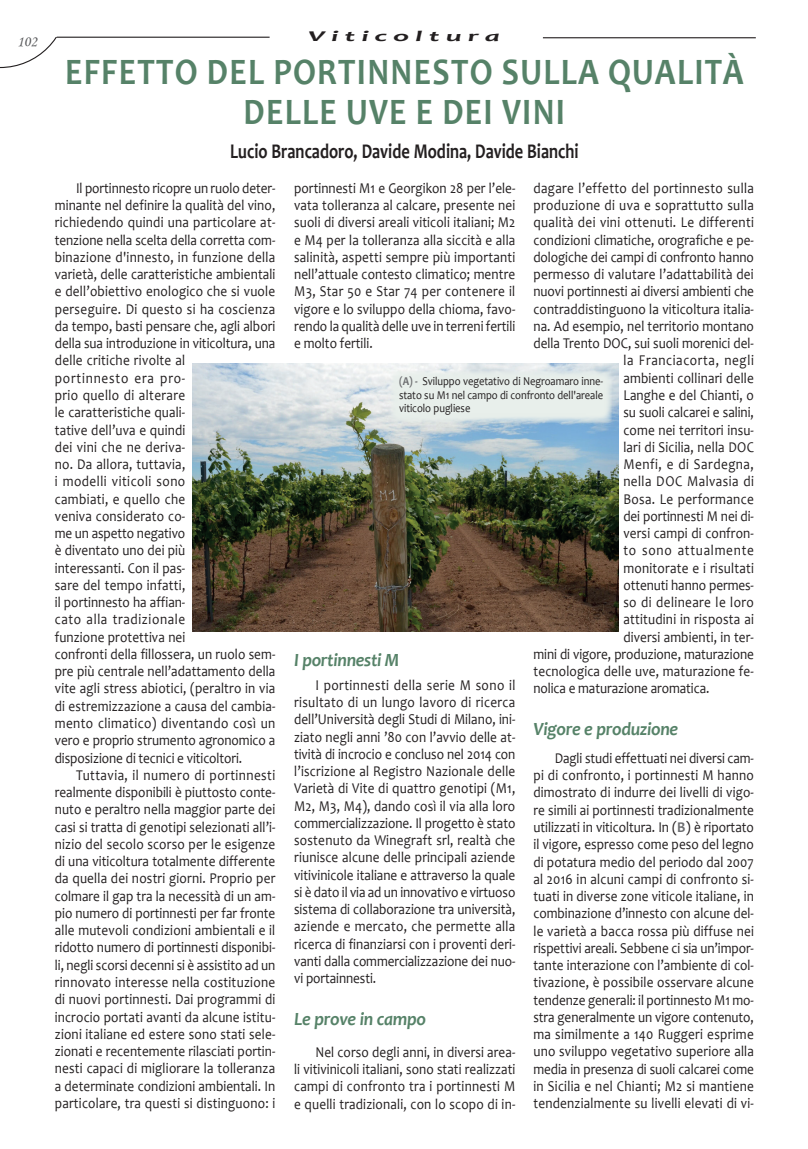
<style>
.page{position:relative;width:808px;height:1149px;background:#fff}
.page>*{position:absolute;margin:0;border:0;box-sizing:border-box;transform-origin:0 0}
.t1{font:700 37.5px/40.5px "Candara";letter-spacing:.04em;color:#568268;text-align:center;scale:.88 1}
.t2{font:700 21px "Candara";color:#231f20;scale:.78 1}
.t3{font:italic 700 18.75px "Candara";letter-spacing:-.015em;color:#568268;scale:.95 1}
.t4{font:15px/17.2px "Candara";letter-spacing:.01em;color:#231f20;text-align:justify;scale:.88 1}
.t5{font:15px "Candara";letter-spacing:.035em;color:#231f20;scale:.88 1}
.t6{font:15px "Candara";letter-spacing:.045em;color:#231f20;scale:.88 1}
.t7{font:15px "Candara";letter-spacing:.03em;color:#231f20;scale:.88 1}
.t8{font:15px "Candara";letter-spacing:.055em;color:#231f20;scale:.88 1}
.t9{font:italic 700 15px "Candara";letter-spacing:.2em;color:#231f20;scale:2 1}
.t10{font:15px "Monotype Corsiva";color:#57585a}
.t11{font:12px/13.5px "Candara";letter-spacing:-.005em;color:#231f20;text-align:justify;scale:.88 1}
.s1{font-weight:700;color:#6c6d70}
</style>
<div class="page">
<img style="left:193px;top:363px;width:425px;height:268px">
<div style="left:391px;top:371px;width:221px;height:51px;background:#e8efeb"></div>
<svg style="left:0;top:37px;width:57px;height:31px"></svg>
<hr style="left:57px;top:37px;width:213px;height:1px;background:#231f20">
<hr style="left:543px;top:37px;width:213px;height:1px;background:#231f20">
<p class="t10" style="left:17px;top:33px;width:21px">102</p>
<p class="t9" style="left:308px;top:26px;width:97px">Viticoltura</p>
<h1 class="t1" style="left:65px;top:51px;width:772px">EFFETTO DEL PORTINNESTO SULLA QUALITÀ<br>DELLE UVE E DEI VINI</h1>
<h2 class="t2" style="left:230px;top:138px;width:448px">Lucio Brancadoro, Davide Modina, Davide Bianchi</h2>
<p class="t4" style="left:55px;top:179px;width:252px;text-align:left;text-indent:21px">Il portinnesto ricopre un ruolo deter&shy;minante nel definire la qualità del vino, richiedendo quindi una particolare at&shy;tenzione nella scelta della corretta com&shy;binazione d'innesto, in funzione della varietà, delle caratteristiche ambientali e dell’obiettivo enologico che si vuole perseguire. Di questo si ha coscienza da tempo, basti pensare che, agli albori della sua introduzione in viticoltura, una delle critiche rivolte al<br>portinnesto era pro-<br>prio quello di alterare<br>le caratteristiche quali-<br>tative dell’uva e quindi<br>dei vini che ne deriva-<br>no. Da allora, tuttavia,<br>i modelli viticoli sono<br>cambiati, e quello che<br>veniva considerato co-<br>me un aspetto negativo<br>è diventato uno dei più<br>interessanti. Con il pas-<br>sare del tempo infatti,<br>il portinnesto ha affian-<br>cato alla tradizionale<br>funzione protettiva nei<br>confronti della fillossera, un ruolo sem&shy;pre più centrale nell’adattamento della vite agli stress abiotici, (peraltro in via di estremizzazione a causa del cambia&shy;mento climatico) diventando così un vero e proprio strumento agronomico a disposizione di tecnici e viticoltori.</p>
<p class="t4" style="left:55px;top:766px;width:252px;text-indent:21px">Tuttavia, il numero di portinnesti realmente disponibili è piuttosto conte&shy;nuto e peraltro nella maggior parte dei casi si tratta di genotipi selezionati all’i&shy;nizio del secolo scorso per le esigenze di una viticoltura totalmente differente da quella dei nostri giorni. Proprio per colmare il gap tra la necessità di un am&shy;pio numero di portinnesti per far fronte alle mutevoli condizioni ambientali e il ridotto numero di portinnesti disponibi&shy;li, negli scorsi decenni si è assistito ad un rinnovato interesse nella costituzione di nuovi portinnesti. Dai programmi di incrocio portati avanti da alcune istitu&shy;zioni italiane ed estere sono stati sele&shy;zionati e recentemente rilasciati portin&shy;nesti capaci di migliorare la tolleranza a determinate condizioni ambientali. In particolare, tra questi si distinguono: i</p>
<p class="t4" style="left:294px;top:179px;width:253px">portinnesti M1 e Georgikon 28 per l’ele&shy;vata tolleranza al calcare, presente nei suoli di diversi areali viticoli italiani; M2 e M4 per la tolleranza alla siccità e alla salinità, aspetti sempre più importanti nell’attuale contesto climatico; mentre M3, Star 50 e Star 74 per contenere il vigore e lo sviluppo della chioma, favo&shy;rendo la qualità delle uve in terreni fertili e molto fertili.</p>
<p class="t4" style="left:533px;top:179px;width:252px">dagare l’effetto del portinnesto sulla</p>
<p class="t4" style="left:533px;top:196px;width:252px">produzione di uva e soprattutto sulla</p>
<p class="t4" style="left:533px;top:214px;width:252px">qualità dei vini ottenuti. Le differenti</p>
<p class="t4" style="left:533px;top:231px;width:252px">condizioni climatiche, orografiche e pe-</p>
<p class="t4" style="left:533px;top:248px;width:252px">dologiche dei campi di confronto hanno</p>
<p class="t4" style="left:533px;top:265px;width:252px">permesso di valutare l’adattabilità dei</p>
<p class="t4" style="left:533px;top:283px;width:252px">nuovi portinnesti ai diversi ambienti che</p>
<p class="t4" style="left:533px;top:300px;width:252px">contraddistinguono la viticoltura italia-</p>
<p class="t4" style="left:533px;top:317px;width:252px">na. Ad esempio, nel territorio montano</p>
<p class="t4" style="left:533px;top:334px;width:252px">della Trento DOC, sui suoli morenici del-</p>
<p class="t6" style="left:623px;top:351px;width:150px">la Franciacorta, negli</p>
<p class="t4" style="left:623px;top:369px;width:150px">ambienti collinari delle</p>
<p class="t4" style="left:623px;top:386px;width:150px">Langhe e del Chianti, o</p>
<p class="t4" style="left:623px;top:403px;width:150px">su suoli calcarei e salini,</p>
<p class="t4" style="left:623px;top:421px;width:150px">come nei territori insu-</p>
<p class="t4" style="left:623px;top:438px;width:150px">lari di Sicilia, nella DOC</p>
<p class="t5" style="left:623px;top:454px;width:150px">Menfi, e di Sardegna,</p>
<p class="t5" style="left:623px;top:472px;width:150px">nella DOC Malvasia di</p>
<p class="t4" style="left:623px;top:490px;width:150px">Bosa. Le performance</p>
<p class="t4" style="left:623px;top:507px;width:150px">dei portinnesti M nei di-</p>
<p class="t4" style="left:623px;top:524px;width:150px">versi campi di confron-</p>
<p class="t8" style="left:623px;top:541px;width:150px">to sono attualmente</p>
<p class="t4" style="left:623px;top:559px;width:150px">monitorate e i risultati</p>
<p class="t4" style="left:623px;top:576px;width:150px">ottenuti hanno permes-</p>
<p class="t7" style="left:623px;top:592px;width:150px">so di delineare le loro</p>
<p class="t4" style="left:623px;top:610px;width:150px">attitudini in risposta ai</p>
<p class="t4" style="left:623px;top:628px;width:150px">diversi ambienti, in ter-</p>
<p class="t4" style="left:533px;top:645px;width:252px">mini di vigore, produzione, maturazione</p>
<p class="t4" style="left:533px;top:662px;width:252px">tecnologica delle uve, maturazione fe-</p>
<p class="t4" style="left:533px;top:679px;width:201px">nolica e maturazione aromatica.</p>
<p class="t3" style="left:533px;top:717px;width:154px">Vigore e produzione</p>
<p class="t4" style="left:533px;top:749px;width:252px;text-indent:21px">Dagli studi effettuati nei diversi cam&shy;pi di confronto, i portinnesti M hanno dimostrato di indurre dei livelli di vigo&shy;re simili ai portinnesti tradizionalmente utilizzati in viticoltura. In (<span class="s1">B</span>) è riportato il vigore, espresso come peso del legno di potatura medio del periodo dal 2007 al 2016 in alcuni campi di confronto si&shy;tuati in diverse zone viticole italiane, in combinazione d’innesto con alcune del&shy;le varietà a bacca rossa più diffuse nei rispettivi areali. Sebbene ci sia un’impor&shy;tante interazione con l’ambiente di col&shy;tivazione, è possibile osservare alcune tendenze generali: il portinnesto M1 mo&shy;stra generalmente un vigore contenuto, ma similmente a 140 Ruggeri esprime uno sviluppo vegetativo superiore alla media in presenza di suoli calcarei come in Sicilia e nel Chianti; M2 si mantiene tendenzialmente su livelli elevati di vi-</p>
<p class="t11" style="left:399px;top:374px;width:233px"><span class="s1">(A) -</span> Sviluppo vegetativo di Negroamaro inne&shy;stato su M1 nel campo di confronto dell'areale viticolo pugliese</p>
<p class="t3" style="left:294px;top:648px;width:112px">I portinnesti M</p>
<p class="t4" style="left:294px;top:676px;width:253px;text-indent:21px">I portinnesti della serie M sono il risultato di un lungo lavoro di ricerca dell’Università degli Studi di Milano, ini&shy;ziato negli anni ’80 con l’avvio delle at&shy;tività di incrocio e concluso nel 2014 con l’iscrizione al Registro Nazionale delle Varietà di Vite di quattro genotipi (M1, M2, M3, M4), dando così il via alla loro commercializzazione. Il progetto è stato sostenuto da Winegraft srl, realtà che riunisce alcune delle principali aziende vitivinicole italiane e attraverso la quale si è dato il via ad un innovativo e virtuoso sistema di collaborazione tra università, aziende e mercato, che permette alla ricerca di finanziarsi con i proventi deri&shy;vanti dalla commercializzazione dei nuo&shy;vi portainnesti.</p>
<p class="t3" style="left:294px;top:1006px;width:140px">Le prove in campo</p>
<p class="t4" style="left:294px;top:1042px;width:253px;text-indent:21px">Nel corso degli anni, in diversi area&shy;li vitivinicoli italiani, sono stati realizzati campi di confronto tra i portinnesti M e quelli tradizionali, con lo scopo di in-</p>
</div>
